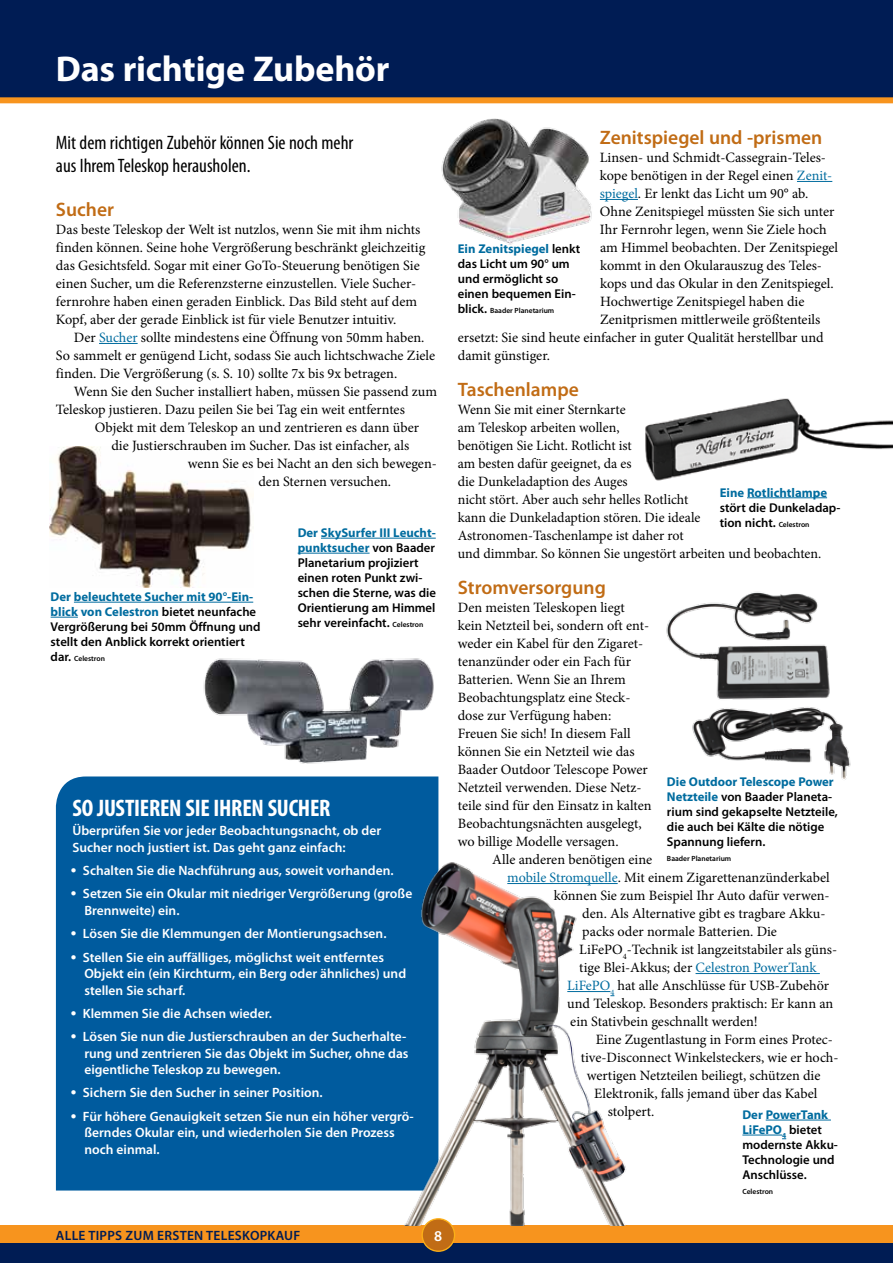
<style>
.page{position:relative;width:893px;height:1263px;background:#fff}
.page>*{position:absolute;margin:0;border:0;box-sizing:border-box;transform-origin:0 0}
.t1{font:700 36px "Myriad Pro";letter-spacing:-.01em;color:#fff}
.t2{font:700 condensed 24px "Myriad Pro";letter-spacing:-.01em;color:#fff}
.t3{font:condensed 19.5px/23.2px "Myriad Pro";color:#000}
.t4{font:600 19.5px "Myriad Pro";color:#c16c15}
.t5{font:600 15px "Myriad Pro";color:#fff}
.t6{font:14.25px/18px "Minion Pro";color:#000}
.t7{font:600 13.5px/16.5px "Myriad Pro";color:#fff}
.t8{font:600 13.5px "Myriad Pro";letter-spacing:.02em;color:#001c54}
.t9{font:600 12.75px/15px "Myriad Pro";color:#000}
.t10{font:700 12.75px "Myriad Pro";color:#006c9f}
.t11{font:600 7.5px "Myriad Pro";color:#000}
.s1{color:#006c9f}
.s2{font-weight:700;color:#006c9f}
.s3{font-size:12.75px}
.s4{font-size:7.5px}
.s5{font-size:18px}
</style>
<div class="page">
<div style="left:0;top:1239px;width:893px;height:24px;background:#001c54"></div>
<div style="left:0;top:1225px;width:893px;height:18px;background:#f7941e"></div>
<div style="left:422px;top:1219px;width:33px;height:32px;background:#c16c15;border-radius:50%"></div>
<div style="left:421px;top:1218px;width:34px;height:34px;border:1px solid #fcaf17;border-radius:50%"></div>
<img style="left:50px;top:446px;width:202px;height:142px">
<div style="left:0;top:0;width:893px;height:103px;background:#001c54"></div>
<img style="left:645px;top:398px;width:247px;height:83px">
<hr style="left:99px;top:343px;width:39px;height:1px;background:#006c9f">
<div style="left:56px;top:776px;width:382px;height:414px;background:#005b9e"></div>
<hr style="left:797px;top:181px;width:35px;height:1px;background:#006c9f">
<hr style="left:600px;top:199px;width:38px;height:1px;background:#006c9f">
<hr style="left:695px;top:973px;width:125px;height:1px;background:#006c9f">
<hr style="left:747px;top:497px;width:80px;height:1px;background:#006c9f">
<hr style="left:74px;top:602px;width:179px;height:1px;background:#006c9f">
<svg style="left:51px;top:617px;width:27px;height:1px"></svg>
<hr style="left:321px;top:538px;width:115px;height:1px;background:#006c9f">
<hr style="left:298px;top:553px;width:72px;height:1px;background:#006c9f">
<img style="left:666px;top:592px;width:185px;height:188px">
<hr style="left:766px;top:1120px;width:65px;height:1px;background:#006c9f">
<hr style="left:742px;top:1135px;width:40px;height:1px;background:#006c9f">
<img style="left:203px;top:658px;width:231px;height:106px">
<img style="left:350px;top:832px;width:276px;height:393px">
<img style="left:441px;top:118px;width:172px;height:127px">
<h1 class="t1" style="left:56px;top:45px;width:335px">Das richtige Zubehör</h1>
<h3 class="t3" style="left:56px;top:131px;width:299px">Mit dem richtigen Zubehör können Sie noch mehr aus Ihrem Teleskop herausholen.</h3>
<h3 class="t4" style="left:600px;top:125px;width:224px">Zenitspiegel und -prismen</h3>
<p class="t6" style="left:600px;top:149px;width:228px">Linsen- und Schmidt-Cassegrain-Teles-</p>
<p class="t6" style="left:600px;top:167px;width:234px">kope benötigen in der Regel einen <span class="s1">Zenit-</span></p>
<p class="t6" style="left:600px;top:185px;width:210px"><span class="s1">spiegel</span>. Er lenkt das Licht um 90° ab.</p>
<p class="t6" style="left:600px;top:203px;width:236px">Ohne Zenitspiegel müssten Sie sich unter</p>
<p class="t6" style="left:600px;top:221px;width:228px">Ihr Fernrohr legen, wenn Sie Ziele hoch</p>
<p class="t6" style="left:600px;top:239px;width:240px">am Himmel beobachten. Der Zenitspiegel</p>
<p class="t6" style="left:600px;top:257px;width:223px">kommt in den Okularauszug des Teles-</p>
<p class="t6" style="left:600px;top:275px;width:235px">kops und das Okular in den Zenitspiegel.</p>
<p class="t6" style="left:600px;top:293px;width:206px">Hochwertige Zenitspiegel haben die</p>
<p class="t6" style="left:600px;top:311px;width:222px">Zenitprismen mittlerweile größtenteils</p>
<p class="t6" style="left:458px;top:329px;width:367px">ersetzt: Sie sind heute einfacher in guter Qualität herstellbar und</p>
<p class="t6" style="left:458px;top:346px;width:94px">damit günstiger.</p>
<h3 class="t4" style="left:458px;top:377px;width:123px">Taschenlampe</h3>
<p class="t6" style="left:458px;top:401px;width:365px">Wenn Sie mit einer Sternkarte<br>am Teleskop arbeiten wollen,<br>benötigen Sie Licht. Rotlicht ist<br>am besten dafür geeignet, da es<br>die Dunkeladaption des Auges<br>nicht stört. Aber auch sehr helles Rotlicht<br>kann die Dunkeladaption stören. Die ideale Astronomen-Taschenlampe ist daher rot<br>und dimmbar. So können Sie ungestört arbeiten und beobachten.</p>
<h3 class="t4" style="left:458px;top:575px;width:150px">Stromversorgung</h3>
<p class="t6" style="left:458px;top:599px;width:195px">Den meisten Teleskopen liegt kein Netzteil bei, sondern oft ent&shy;weder ein Kabel für den Zigaret&shy;tenanzünder oder ein Fach für<br>Batterien. Wenn Sie an Ihrem<br>Beobachtungsplatz eine Steck&shy;dose zur Verfügung haben:<br>Freuen Sie sich! In diesem Fall können Sie ein Netzteil wie das<br>Baader Outdoor Telescope Power<br>Netzteil verwenden. Diese Netz&shy;teile sind für den Einsatz in kalten<br>Beobachtungsnächten ausgelegt, wo billige Modelle versagen.</p>
<p class="t6" style="left:492px;top:850px;width:161px">Alle anderen benötigen eine</p>
<p class="t6" style="left:507px;top:869px;width:324px"><span class="s1">mobile Stromquelle</span>. Mit einem Zigarettenanzünderkabel</p>
<p class="t6" style="left:554px;top:887px;width:277px">können Sie zum Beispiel Ihr Auto dafür verwen-</p>
<p class="t6" style="left:582px;top:905px;width:245px">den. Als Alternative gibt es tragbare Akku-</p>
<p class="t6" style="left:582px;top:923px;width:196px">packs oder normale Batterien. Die</p>
<p class="t6" style="left:579px;top:941px;width:259px">LiFePO<sub>4</sub>-Technik ist langzeitstabiler als güns-</p>
<p class="t6" style="left:579px;top:959px;width:239px">tige Blei-Akkus; der <span class="s1">Celestron PowerTank</span></p>
<p class="t6" style="left:567px;top:977px;width:263px"><span class="s1">LiFePO</span><sub>4</sub> hat alle Anschlüsse für USB-Zubehör</p>
<p class="t6" style="left:567px;top:995px;width:267px">und Teleskop. Besonders praktisch: Er kann an</p>
<p class="t6" style="left:570px;top:1013px;width:189px">ein Stativbein geschnallt werden!</p>
<p class="t6" style="left:596px;top:1031px;width:239px">Eine Zugentlastung in Form eines Protec-</p>
<p class="t6" style="left:581px;top:1049px;width:259px">tive-Disconnect Winkelsteckers, wie er hoch-</p>
<p class="t6" style="left:587px;top:1067px;width:235px">wertigen Netzteilen beiliegt, schützen die</p>
<p class="t6" style="left:594px;top:1085px;width:225px">Elektronik, falls jemand über das Kabel</p>
<p class="t6" style="left:608px;top:1103px;width:48px">stolpert.</p>
<h3 class="t4" style="left:56px;top:197px;width:60px">Sucher</h3>
<p class="t6" style="left:56px;top:221px;width:371px">Das beste Teleskop der Welt ist nutzlos, wenn Sie mit ihm nichts finden können. Seine hohe Vergrößerung beschränkt gleichzeitig das Gesichtsfeld. Sogar mit einer GoTo-Steuerung benötigen Sie einen Sucher, um die Referenzsterne einzustellen. Viele Sucher&shy;fernrohre haben einen geraden Einblick. Das Bild steht auf dem Kopf, aber der gerade Einblick ist für viele Benutzer intuitiv.</p>
<p class="t6" style="left:56px;top:329px;width:381px;text-indent:18px">Der <span class="s1">Sucher</span> sollte mindestens eine Öffnung von 50mm haben.<br>So sammelt er genügend Licht, sodass Sie auch lichtschwache Ziele finden. Die Vergrößerung (s. S. 10) sollte 7x bis 9x betragen.</p>
<p class="t6" style="left:56px;top:383px;width:383px;text-indent:18px">Wenn Sie den Sucher installiert haben, müssen Sie passend zum<br>Teleskop justieren. Dazu peilen Sie bei Tag ein weit entferntes</p>
<p class="t6" style="left:95px;top:419px;width:326px">Objekt mit dem Teleskop an und zentrieren es dann über</p>
<p class="t6" style="left:111px;top:437px;width:299px">die Justierschrauben im Sucher. Das ist einfacher, als</p>
<p class="t6" style="left:188px;top:455px;width:250px">wenn Sie es bei Nacht an den sich bewegen-</p>
<p class="t6" style="left:258px;top:473px;width:134px">den Sternen versuchen.</p>
<p class="t9" style="left:458px;top:241px;width:124px"><span class="s2">Ein Zenitspiegel</span> lenkt das Licht um 90° um und ermöglicht so einen bequemen Ein-</p>
<p class="t11" style="left:458px;top:306px;width:98px"><span class="s3">blick.</span> Baader Planetarium</p>
<p class="t10" style="left:720px;top:484px;width:109px">Eine Rotlichtlampe</p>
<p class="t9" style="left:720px;top:499px;width:122px">stört die Dunkeladap&shy;tion nicht. <span class="s4">Celestron</span></p>
<p class="t9" style="left:298px;top:525px;width:140px"><span class="s2">Der SkySurfer III Leucht&shy;punktsucher</span> von Baader<br>Planetarium projiziert einen roten Punkt zwi&shy;schen die Sterne, was die<br>Orientierung am Himmel sehr vereinfacht. <span class="s4">Celestron</span></p>
<p class="t9" style="left:51px;top:589px;width:211px"><span class="s2">Der beleuchtete Sucher mit 90°-Ein&shy;blick von Celestron</span> bietet neunfache Vergrößerung bei 50mm Öffnung und stellt den Anblick korrekt orientiert</p>
<p class="t11" style="left:51px;top:654px;width:56px"><span class="s3">dar.</span> Celestron</p>
<p class="t9" style="left:667px;top:774px;width:172px"><span class="s2">Die Outdoor Telescope Power<br>Netzteile</span> von Baader Planeta&shy;rium sind gekapselte Netzteile, die auch bei Kälte die nötige<br>Spannung liefern.</p>
<p class="t11" style="left:667px;top:854px;width:66px">Baader Planetarium</p>
<h2 class="t2" style="left:72px;top:793px;width:258px">SO JUSTIEREN SIE IHREN SUCHER</h2>
<p class="t7" style="left:72px;top:822px;width:310px">Überprüfen Sie vor jeder Beobachtungsnacht, ob der<br>Sucher noch justiert ist. Das geht ganz einfach:</p>
<p class="t7" style="left:71px;top:862px;width:324px"><span class="s5">•</span> Schalten Sie die Nachführung aus, soweit vorhanden.</p>
<p class="t7" style="left:84px;top:885px;width:329px;text-indent:-13px"><span class="s5">•</span> Setzen Sie ein Okular mit niedriger Vergrößerung (große<br>Brennweite) ein.</p>
<p class="t7" style="left:71px;top:925px;width:317px"><span class="s5">•</span> Lösen Sie die Klemmungen der Montierungsachsen.</p>
<p class="t7" style="left:84px;top:948px;width:323px;text-indent:-13px"><span class="s5">•</span> Stellen Sie ein auffälliges, möglichst weit entferntes<br>Objekt ein (ein Kirchturm, ein Berg oder ähnliches) und stellen Sie scharf.</p>
<p class="t7" style="left:71px;top:1005px;width:202px"><span class="s5">•</span> Klemmen Sie die Achsen wieder.</p>
<p class="t7" style="left:84px;top:1028px;width:326px;text-indent:-13px"><span class="s5">•</span> Lösen Sie nun die Justierschrauben an der Sucherhalte&shy;rung und zentrieren Sie das Objekt im Sucher, ohne das eigentliche Teleskop zu bewegen.</p>
<p class="t7" style="left:71px;top:1084px;width:253px"><span class="s5">•</span> Sichern Sie den Sucher in seiner Position.</p>
<p class="t7" style="left:84px;top:1107px;width:331px;text-indent:-13px"><span class="s5">•</span> Für höhere Genauigkeit setzen Sie nun ein höher vergrö&shy;ßerndes Okular ein, und wiederholen Sie den Prozess noch einmal.</p>
<p class="t9" style="left:742px;top:1107px;width:97px"><span class="s2">Der PowerTank<br>LiFePO</span><sub>4</sub> bietet modernste Akku-<br>Technologie und<br>Anschlüsse.</p>
<p class="t11" style="left:742px;top:1186px;width:32px">Celestron</p>
<p class="t8" style="left:56px;top:1227px;width:17px">Alle</p>
<p class="t8" style="left:88px;top:1227px;width:15px">Tipps</p>
<p class="t8" style="left:126px;top:1227px;width:41px">zum ersten</p>
<p class="t8" style="left:206px;top:1227px;width:17px">Teleskopka</p>
<p class="t8" style="left:284px;top:1227px;width:15px">uf</p>
<p class="t5" style="left:434px;top:1226px;width:10px">8</p>
</div>
